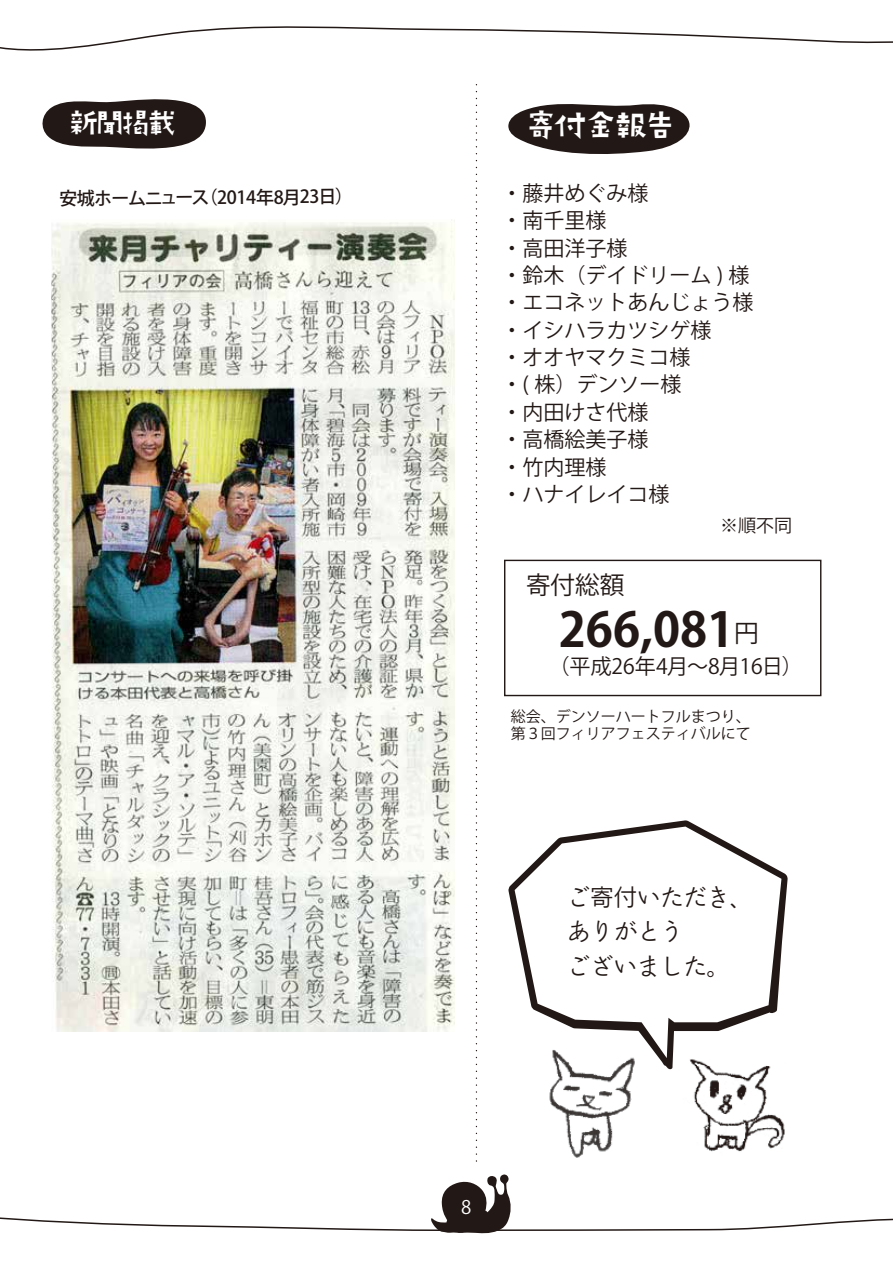
<style>
.page{position:relative;width:893px;height:1263px;background:#fff}
.page>*{position:absolute;margin:0;border:0;box-sizing:border-box;transform-origin:0 0}
.t1{font:700 47.4px "Koz Go Pro";color:#221815}
.t2{font:34.8px "TA kirigirisu";letter-spacing:-.14em;color:#fff}
.t3{font:32.55px "TA kirigirisu";color:#fff}
.t4{font:24.6px "Koz Go Pro";color:#221815}
.t5{font:23.85px/34.7px "Rodin Bokutoh Pro M";letter-spacing:-.02em;color:#221815}
.t6{font:21.15px "Koz Go Pro";color:#221815}
.t7{font:21px/27.3px "Koz Go Pro";color:#221815}
.t8{font:18.6px "Koz Go Pro";color:#fff}
.t9{font:500 18px "Koz Go Pro";letter-spacing:-.05em;color:#221815}
.t10{font:18px "Koz Go Pro";color:#221815}
.t11{font:15px/16.5px "Koz Go Pro";color:#221815}
.s1{font-weight:400;font-size:24.75px}
</style>
<div class="page">
<svg style="left:0;top:26px;width:893px;height:25px"></svg>
<svg style="left:0;top:1174px;width:893px;height:60px"></svg>
<svg style="left:476px;top:85px;width:1px;height:1077px"></svg>
<svg style="left:508px;top:104px;width:182px;height:50px"></svg>
<img style="left:694px;top:1069px;width:91px;height:83px">
<img style="left:549px;top:1069px;width:84px;height:89px">
<svg style="left:508px;top:820px;width:280px;height:249px"></svg>
<svg style="left:515px;top:826px;width:266px;height:232px"></svg>
<div style="left:504px;top:560px;width:317px;height:136px;border:1px solid #221815"></div>
<svg style="left:42px;top:99px;width:164px;height:50px;background:#443c39"></svg>
<img style="left:51px;top:220px;width:403px;height:812px">
<h3 class="t3" style="left:68px;top:107px;width:112px">新聞掲載</h3>
<p class="t9" style="left:59px;top:186px;width:295px">安城ホームニュース（2014年8月23日）</p>
<h2 class="t2" style="left:523px;top:108px;width:156px">寄付金報告</h2>
<p class="t7" style="left:502px;top:180px;width:253px">・藤井めぐみ様<br>・南千里様<br>・高田洋子様<br>・鈴木（デイドリーム ) 様・エコネットあんじょう様・イシハラカツシゲ様<br>・オオヤマクミコ様<br>・( 株）デンソー様<br>・内田けさ代様<br>・高橋絵美子様<br>・竹内理様<br>・ハナイレイコ様</p>
<p class="t4" style="left:526px;top:569px;width:124px">寄付総額　</p>
<p class="t10" style="left:720px;top:514px;width:74px">※順不同</p>
<h1 class="t1" style="left:559px;top:599px;width:202px">266,081<span class="s1">円</span></h1>
<p class="t6" style="left:549px;top:652px;width:256px">（平成26年4月～8月16日）</p>
<p class="t11" style="left:511px;top:709px;width:241px">総会、デンソーハートフルまつり、第３回フィリアフェスティバルにて</p>
<p class="t5" style="left:567px;top:878px;width:189px">ご寄付いただき、ありがとう<br>ございました。</p>
<p class="t8" style="left:461px;top:1195px;width:12px">8</p>
</div>
